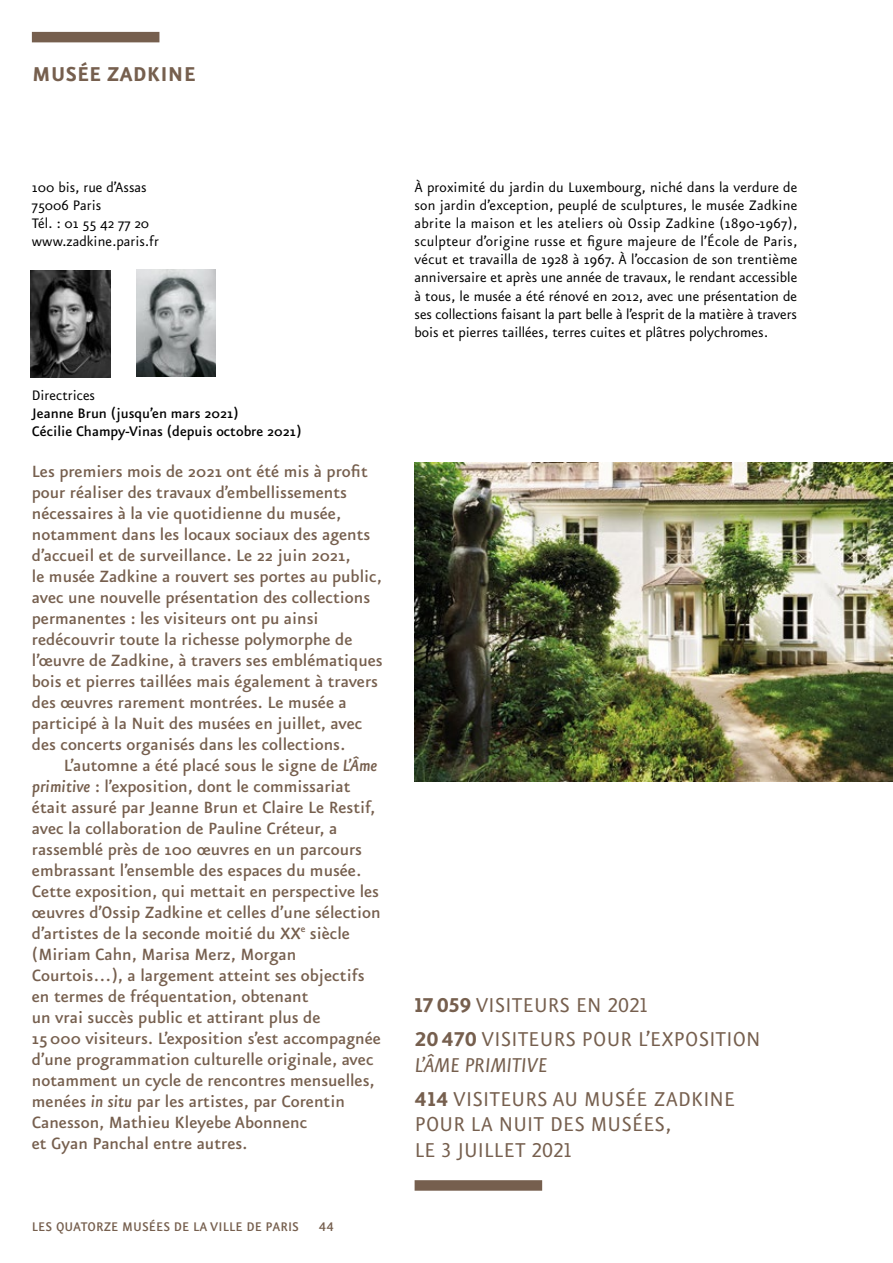
<style>
.page{position:relative;width:893px;height:1263px;background:#fff}
.page>*{position:absolute;margin:0;border:0;box-sizing:border-box;transform-origin:0 0}
.t1{font:24px/34px "Eureka Sans Pro";letter-spacing:.01em;color:#765f4e}
.t2{font:700 24px "Eureka Sans Pro";letter-spacing:.01em;color:#765f4e}
.t3{font:500 19.5px/21px "Eureka Sans Pro";color:#765f4e}
.t4{font:16.5px/18px "Eureka Sans Pro";color:#000;text-align:justify}
.t5{font:500 16.5px/18px "Eureka Sans Pro";color:#000}
.t6{font:500 15px "Eureka Sans Pro";letter-spacing:.01em;color:#765f4e}
.s1{font-style:italic}
.s2{font-weight:700}
</style>
<div class="page">
<div style="left:32px;top:32px;width:127px;height:10px;background:#765f4e"></div>
<div style="left:415px;top:1180px;width:127px;height:11px;background:#765f4e"></div>
<img style="left:415px;top:462px;width:478px;height:319px">
<img style="left:31px;top:271px;width:80px;height:106px">
<img style="left:136px;top:270px;width:80px;height:106px">
<p class="t2" style="left:32px;top:60px;width:165px">MUSÉE ZADKINE</p>
<p class="t4" style="left:32px;top:178px;width:129px;text-align:left">100 bis, rue d’Assas<br>75006 Paris<br>Tél. : 01 55 42 77 20 www.zadkine.paris.fr</p>
<p class="t4" style="left:32px;top:386px;width:65px">Directrices</p>
<p class="t5" style="left:32px;top:404px;width:271px">Jeanne Brun (jusqu’en mars 2021)<br>Cécilie Champy-Vinas (depuis octobre 2021)</p>
<p class="t3" style="left:32px;top:460px;width:352px">Les premiers mois de 2021 ont été mis à profit pour réaliser des travaux d’embellissements nécessaires à la vie quotidienne du musée, notamment dans les locaux sociaux des agents d’accueil et de surveillance. Le 22 juin 2021,<br>le musée Zadkine a rouvert ses portes au public, avec une nouvelle présentation des collections permanentes : les visiteurs ont pu ainsi redécouvrir toute la richesse polymorphe de l’œuvre de Zadkine, à travers ses emblématiques bois et pierres taillées mais également à travers des œuvres rarement montrées. Le musée a participé à la Nuit des musées en juillet, avec des concerts organisés dans les collections.</p>
<p class="t3" style="left:32px;top:754px;width:351px;text-indent:32px">L’automne a été placé sous le signe de <span class="s1">L’Âme primitive</span> : l’exposition, dont le commissariat était assuré par Jeanne Brun et Claire Le Restif, avec la collaboration de Pauline Créteur, a rassemblé près de 100 œuvres en un parcours embrassant l’ensemble des espaces du musée.<br>Cette exposition, qui mettait en perspective les œuvres d’Ossip Zadkine et celles d’une sélection d’artistes de la seconde moitié du XX<sup>e</sup> siècle (Miriam Cahn, Marisa Merz, Morgan Courtois…), a largement atteint ses objectifs en termes de fréquentation, obtenant<br>un vrai succès public et attirant plus de<br>15000 visiteurs. L’exposition s’est accompagnée d’une programmation culturelle originale, avec notamment un cycle de rencontres mensuelles, menées <span class="s1">in situ</span> par les artistes, par Corentin Canesson, Mathieu Kleyebe Abonnenc<br>et Gyan Panchal entre autres.</p>
<p class="t6" style="left:32px;top:1218px;width:269px">LES QUATORZE MUSÉES DE LA VILLE DE PARIS</p>
<p class="t6" style="left:319px;top:1218px;width:16px">44</p>
<p class="t4" style="left:415px;top:178px;width:384px">À proximité du jardin du Luxembourg, niché dans la verdure de son jardin d’exception, peuplé de sculptures, le musée Zadkine abrite la maison et les ateliers où Ossip Zadkine (1890-1967), sculpteur d’origine russe et figure majeure de l’École de Paris, vécut et travailla de 1928 à 1967. À l’occasion de son trentième anniversaire et après une année de travaux, le rendant accessible à tous, le musée a été rénové en 2012, avec une présentation de ses collections faisant la part belle à l’esprit de la matière à travers bois et pierres taillées, terres cuites et plâtres polychromes.</p>
<p class="t1" style="left:415px;top:988px;width:347px"><span class="s2">17059</span> VISITEURS EN 2021<br><span class="s2">20470</span> VISITEURS POUR L’EXPOSITION</p>
<p class="t1" style="left:415px;top:1047px;width:322px"><span class="s1">L’ÂME PRIMITIVE<br></span><span class="s2">414</span> VISITEURS AU MUSÉE ZADKINE</p>
<p class="t1" style="left:415px;top:1111px;width:258px;line-height:25.5px">POUR LA NUIT DES MUSÉES,<br>LE 3 JUILLET 2021</p>
</div>
